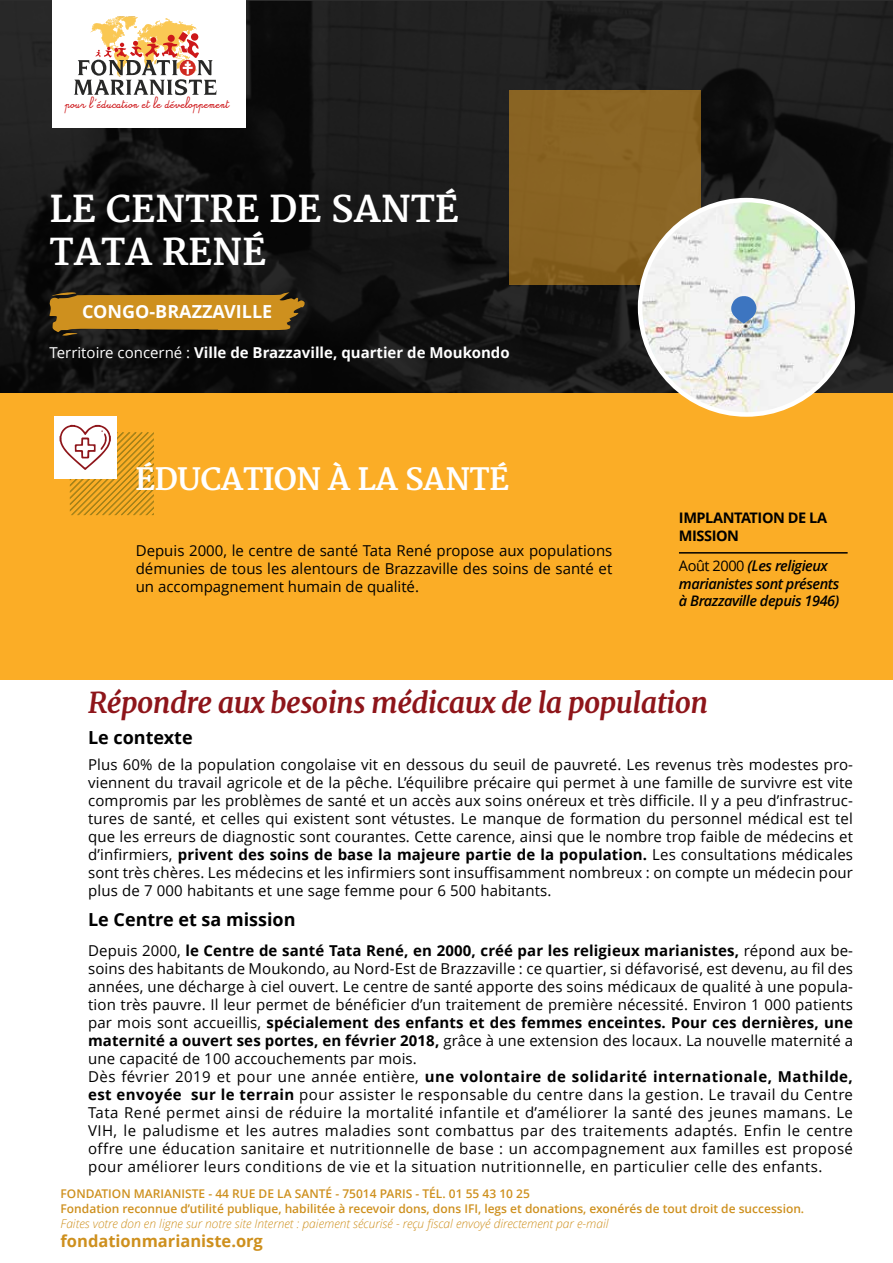
<style>
.page{position:relative;width:893px;height:1263px;background:#fff}
.page>*{position:absolute;margin:0;border:0;box-sizing:border-box;transform-origin:0 0}
.t1{font:700 36px/43.2px "Merriweather";color:#fff}
.t2{font:700 30px "Merriweather";letter-spacing:-.02em;color:#fff}
.t3{font:italic 700 28.5px "Merriweather";letter-spacing:-.02em;color:#8e151a}
.t4{font:700 18px "Open Sans";color:#000}
.t5{font:700 18px "Open Sans";color:#fff}
.t6{font:700 16.5px "Open Sans";color:#ce901e}
.t7{font:15px/18px "Open Sans";letter-spacing:.03em;color:#000}
.t8{font:15px/18px "Open Sans";letter-spacing:.01em;color:#000;text-align:justify}
.t9{font:700 15px "Open Sans";color:#fff}
.t10{font:italic 600 14.55px/17.4px "Open Sans";letter-spacing:-.03em;color:#000}
.t11{font:700 14.55px/17.4px "Open Sans";letter-spacing:-.03em;color:#000}
.t12{font:600 12px/15px "Open Sans";color:#ce901e}
.t13{font:italic 300 12px "Open Sans";color:#ce901e}
.t14{font:7.8px "Alamain";color:#cd171a}
.s1{font-weight:400}
.s2{font-weight:400;font-style:normal}
.s3{font-weight:700}
</style>
<div class="page">
<svg style="left:0;top:0;width:893px;height:393px;background:#171717"></svg>
<svg style="left:49px;top:292px;width:256px;height:44px;background:#9d6f1b"></svg>
<div style="left:0;top:393px;width:893px;height:286px;background:#fbad26"></div>
<div style="left:509px;top:90px;width:191px;height:195px;background:#896423"></div>
<img style="left:640px;top:200px;width:213px;height:214px">
<hr style="left:679px;top:552px;width:169px;height:2px;background:#000">
<svg style="left:731px;top:296px;width:26px;height:27px"></svg>
<div style="left:52px;top:0;width:193px;height:127px;background:#fff"></div>
<svg style="left:74px;top:16px;width:143px;height:79px"></svg>
<div style="left:54px;top:417px;width:63px;height:62px;background:#fff"></div>
<svg style="left:59px;top:424px;width:95px;height:91px"></svg>
<p class="t14" style="left:65px;top:101px;width:166px">pour l’éducation et le développement</p>
<h1 class="t1" style="left:50px;top:189px;width:411px">LE CENTRE DE SANTÉ<br>TATA RENÉ</h1>
<p class="t5" style="left:82px;top:299px;width:192px">CONGO-BRAZZAVILLE</p>
<p class="t9" style="left:50px;top:342px;width:462px"><span class="s1">Territoire concerné :</span> Ville de Brazzaville, quartier de Moukondo</p>
<h2 class="t2" style="left:135px;top:461px;width:376px">ÉDUCATION À LA SANTÉ</h2>
<p class="t8" style="left:136px;top:541px;width:478px">Depuis 2000, le centre de santé Tata René propose aux populations démunies de tous les alentours de Brazzaville des soins de santé et un accompagnement humain de qualité.</p>
<p class="t11" style="left:679px;top:509px;width:150px">IMPLANTATION DE LA<br>MISSION</p>
<p class="t10" style="left:679px;top:557px;width:162px"><span class="s2">Août 2000</span> (Les religieux marianistes sont présents à Brazzaville depuis 1946)</p>
<h3 class="t3" style="left:88px;top:685px;width:622px">Répondre aux besoins médicaux de la population</h3>
<p class="t4" style="left:88px;top:724px;width:106px">Le contexte</p>
<p class="t8" style="left:88px;top:756px;width:766px">Plus 60% de la population congolaise vit en dessous du seuil de pauvreté. Les revenus très modestes pro&shy;viennent du travail agricole et de la pêche. L’équilibre précaire qui permet à une famille de survivre est vite compromis par les problèmes de santé et un accès aux soins onéreux et très difficile. Il y a peu d’infrastruc&shy;tures de santé, et celles qui existent sont vétustes. Le manque de formation du personnel médical est tel que les erreurs de diagnostic sont courantes. Cette carence, ainsi que le nombre trop faible de médecins et d’infirmiers, <span class="s3">privent des soins de base la majeure partie de la population.</span> Les consultations médicales sont très chères. Les médecins et les infirmiers sont insuffisamment nombreux : on compte un médecin pour plus de 7 000 habitants et une sage femme pour 6 500 habitants.</p>
<p class="t4" style="left:88px;top:907px;width:209px">Le Centre et sa mission</p>
<p class="t7" style="left:88px;top:941px;width:766px">Depuis 2000, <span class="s3">le Centre de santé Tata René, en 2000, créé par les religieux marianistes,</span> répond aux be&shy;soins des habitants de Moukondo, au Nord-Est de Brazzaville : ce quartier, si défavorisé, est devenu, au fil des années, une décharge à ciel ouvert. Le centre de santé apporte des soins médicaux de qualité à une popula&shy;tion très pauvre. Il leur permet de bénéficier d’un traitement de première nécessité. Environ 1 000 patients par mois sont accueillis, <span class="s3">spécialement des enfants et des femmes enceintes. Pour ces dernières, une maternité a ouvert ses portes, en février 2018,</span> grâce à une extension des locaux. La nouvelle maternité a une capacité de 100 accouchements par mois.<br>Dès février 2019 et pour une année entière, <span class="s3">une volontaire de solidarité internationale, Mathilde, est envoyée sur le terrain</span> pour assister le responsable du centre dans la gestion. Le travail du Centre Tata René permet ainsi de réduire la mortalité infantile et d’améliorer la santé des jeunes mamans. Le VIH, le paludisme et les autres maladies sont combattus par des traitements adaptés. Enfin le centre offre une éducation sanitaire et nutritionnelle de base : un accompagnement aux familles est proposé pour améliorer leurs conditions de vie et la situation nutritionnelle, en particulier celle des enfants.</p>
<p class="t12" style="left:61px;top:1186px;width:745px">FONDATION MARIANISTE - 44 RUE DE LA SANTÉ - 75014 PARIS - TÉL. 01 55 43 10 25<br>Fondation reconnue d’utilité publique, habilitée à recevoir dons, dons IFI, legs et donations, exonérés de tout droit de succession.</p>
<p class="t13" style="left:61px;top:1215px;width:550px">Faites votre don en ligne sur notre site Internet : paiement sécurisé - reçu fiscal envoyé directement par e-mail</p>
<p class="t6" style="left:61px;top:1230px;width:204px">fondationmarianiste.org</p>
</div>
